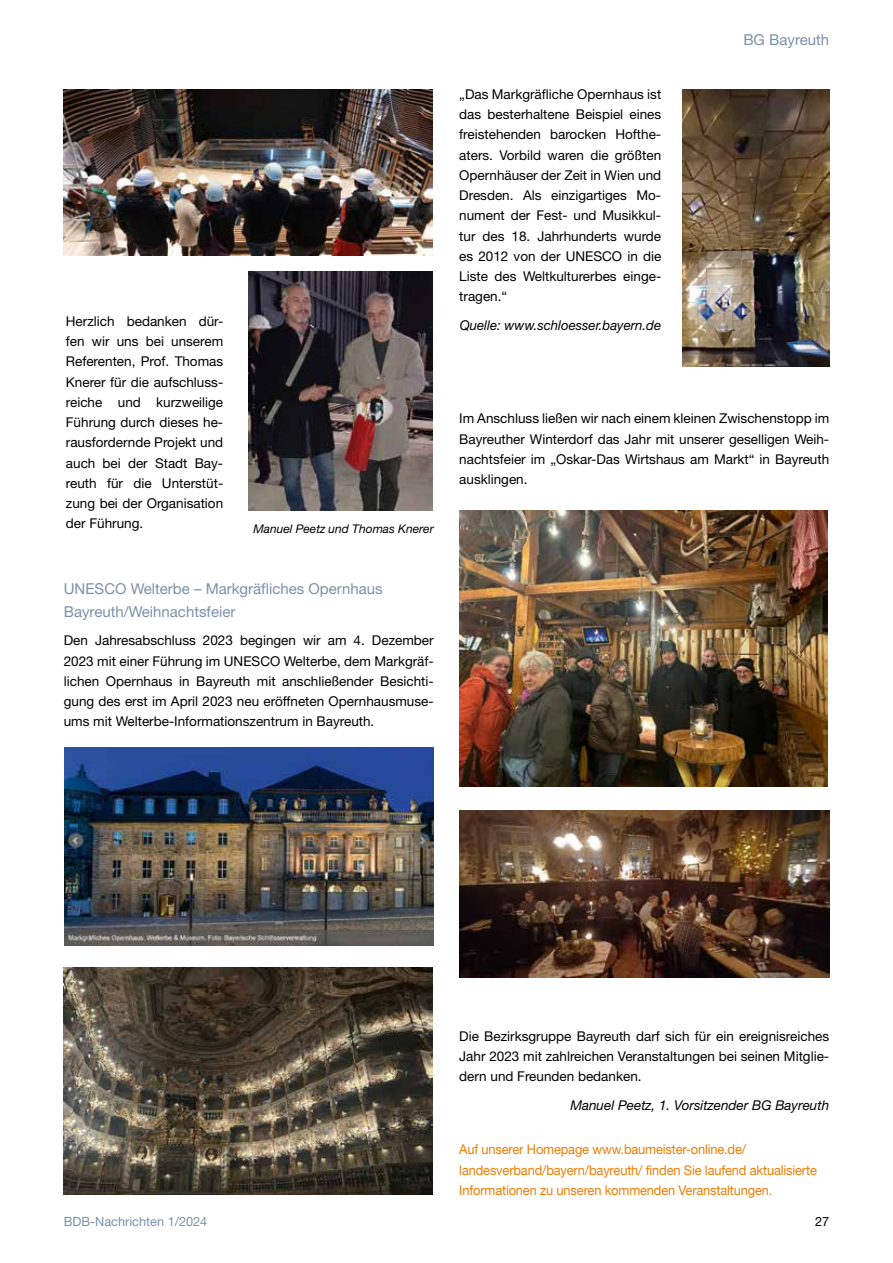
<style>
.page{position:relative;width:893px;height:1263px;background:#fff}
.page>*{position:absolute;margin:0;border:0;box-sizing:border-box;transform-origin:0 0}
.t1{font:15px/22.5px "Helvetica Neue LT Std";color:#7b90a9}
.t2{font:13.5px/20.2px "Helvetica Neue LT Std";color:#000;text-align:justify}
.t3{font:13.5px/20.2px "Helvetica Neue LT Std";letter-spacing:-.01em;color:#ef7c00;scale:.95 1}
.t4{font:italic 13.5px "Helvetica Neue LT Std";color:#000}
.t5{font:12.75px "Helvetica Neue LT Std";color:#7b90a9}
.t6{font:12.75px "Helvetica Neue LT Std";color:#000}
.t7{font:italic 12px "Helvetica Neue LT Std";color:#000}
</style>
<div class="page">
<img style="left:64px;top:89px;width:368px;height:166px">
<img style="left:249px;top:272px;width:183px;height:238px">
<img style="left:64px;top:747px;width:369px;height:199px">
<img style="left:64px;top:967px;width:368px;height:228px">
<img style="left:682px;top:89px;width:147px;height:278px">
<img style="left:459px;top:510px;width:369px;height:277px">
<img style="left:459px;top:811px;width:370px;height:166px">
<p class="t2" style="left:66px;top:311px;width:159px">Herzlich bedanken dür&shy;fen wir uns bei unserem Referenten, Prof. Thomas Knerer für die aufschluss&shy;reiche und kurzweilige Führung durch dieses he&shy;rausfordernde Projekt und auch bei der Stadt Bay&shy;reuth für die Unterstüt&shy;zung bei der Organisation der Führung.</p>
<p class="t7" style="left:253px;top:521px;width:182px">Manuel Peetz und Thomas Knerer</p>
<p class="t1" style="left:64px;top:577px;width:320px">UNESCO Welterbe – Markgräfliches Opernhaus<br>Bayreuth/Weihnachtsfeier</p>
<p class="t2" style="left:64px;top:630px;width:371px">Den Jahresabschluss 2023 begingen wir am 4. Dezember 2023 mit einer Führung im UNESCO Welterbe, dem Markgräf&shy;lichen Opernhaus in Bayreuth mit anschließender Besichti&shy;gung des erst im April 2023 neu eröffneten Opernhausmuse&shy;ums mit Welterbe-Informationszentrum in Bayreuth.</p>
<p class="t2" style="left:459px;top:84px;width:203px">„Das Markgräfliche Opernhaus ist das besterhaltene Beispiel eines freistehenden barocken Hofthe&shy;aters. Vorbild waren die größten Opernhäuser der Zeit in Wien und Dresden. Als einzigartiges Mo&shy;nument der Fest- und Musikkul&shy;tur des 18. Jahrhunderts wurde es 2012 von der UNESCO in die Liste des Weltkulturerbes einge&shy;tragen.“</p>
<p class="t4" style="left:460px;top:317px;width:203px">Quelle: www.schloesser.bayern.de</p>
<p class="t1" style="left:743px;top:28px;width:87px">BG Bayreuth</p>
<p class="t2" style="left:459px;top:408px;width:371px">Im Anschluss ließen wir nach einem kleinen Zwischenstopp im Bayreuther Winterdorf das Jahr mit unserer geselligen Weih&shy;nachtsfeier im „Oskar-Das Wirtshaus am Markt“ in Bayreuth ausklingen.</p>
<p class="t2" style="left:459px;top:1025px;width:371px">Die Bezirksgruppe Bayreuth darf sich für ein ereignisreiches Jahr 2023 mit zahlreichen Veranstaltungen bei seinen Mitglie&shy;dern und Freunden bedanken.</p>
<p class="t4" style="left:570px;top:1097px;width:260px">Manuel Peetz, 1. Vorsitzender BG Bayreuth</p>
<p class="t3" style="left:459px;top:1139px;width:378px">Auf unserer Homepage www.baumeister-online.de/ landesverband/bayern/bayreuth/ finden Sie laufend aktualisierte<br>Informationen zu unseren kommenden Veranstaltungen.</p>
<p class="t5" style="left:64px;top:1214px;width:145px">BDB-Nachrichten 1/2024</p>
<p class="t6" style="left:815px;top:1214px;width:16px">27</p>
</div>
